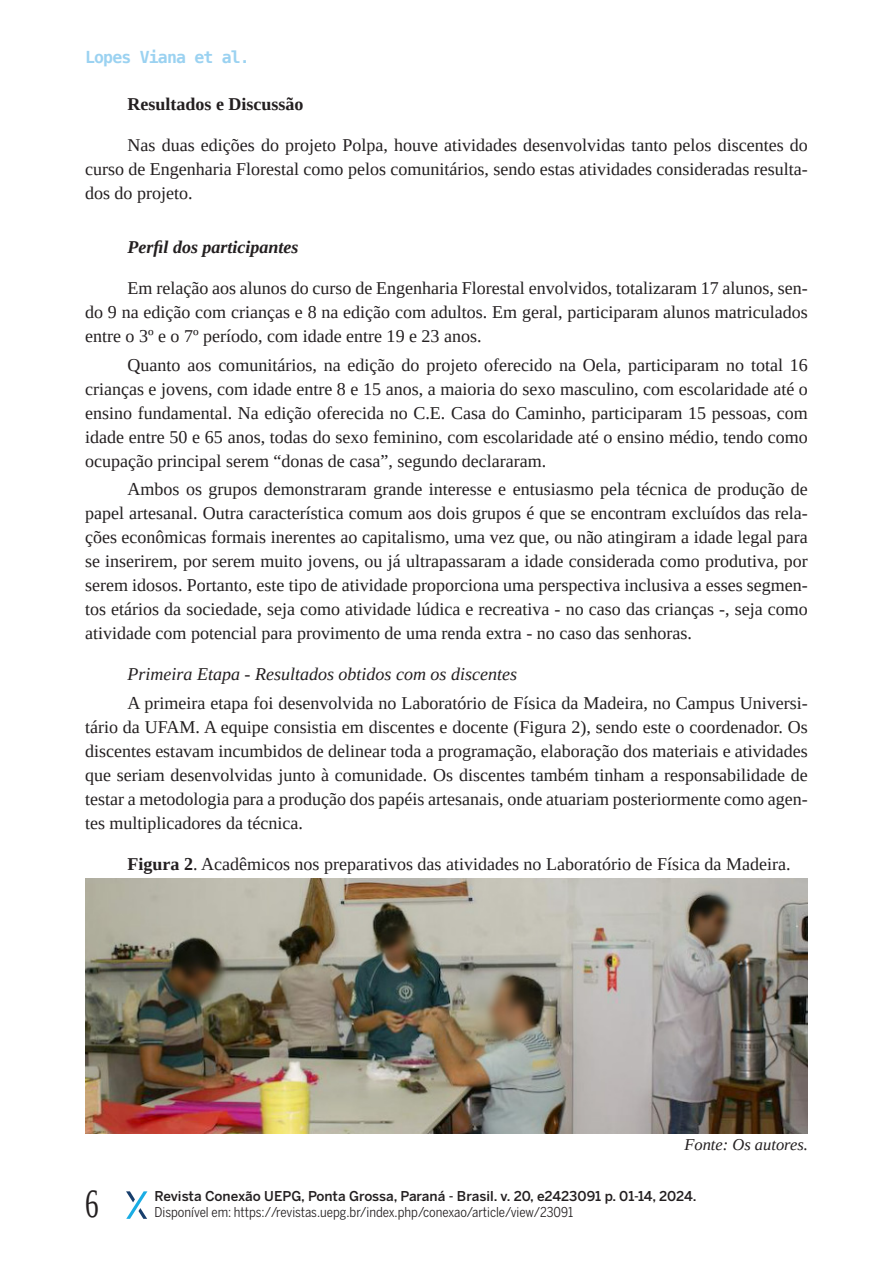
<style>
.page{position:relative;width:893px;height:1263px;background:#fff}
.page>*{position:absolute;margin:0;border:0;box-sizing:border-box;transform-origin:0 0}
.t1{font:39.9px "Liberation Serif";color:#231f20;scale:.68 1}
.TEXTO_ARTIGO{font:18px/24px "Liberation Serif";color:#231f20;text-align:justify}
.TEXTO_ARTIGO-2{font:italic 18px "Liberation Serif";color:#231f20}
.INTERTITULO{font:italic 700 18px "Liberation Serif";color:#231f20}
.INTERTITULO-2{font:700 18px "Liberation Serif";color:#231f20}
.FONTE{font:italic 16.5px "Liberation Serif";color:#231f20}
.t2{font:700 16.5px "DejaVu Sans Mono";letter-spacing:-.05em;color:#9bd2f1}
.t3{font:13.5px "Benton Sans Cond";color:#231f20}
.t4{font:500 13.5px "Benton Sans";color:#231f20}
.s1{font-weight:700}
</style>
<div class="page">
<svg style="left:126px;top:1191px;width:21px;height:28px"></svg>
<img style="left:85px;top:878px;width:723px;height:256px">
<p class="t2" style="left:85px;top:45px;width:166px">Lopes Viana et al.</p>
<p class="INTERTITULO-2" style="left:128px;top:92px;width:178px">Resultados e Discussão</p>
<p class="TEXTO_ARTIGO" style="left:85px;top:133px;width:724px;text-indent:43px">Nas duas edições do projeto Polpa, houve atividades desenvolvidas tanto pelos discentes do curso de Engenharia Florestal como pelos comunitários, sendo estas atividades consideradas resulta&shy;dos do projeto.</p>
<p class="INTERTITULO" style="left:128px;top:236px;width:173px">Perfil dos participantes</p>
<p class="TEXTO_ARTIGO" style="left:85px;top:276px;width:724px;text-indent:43px">Em relação aos alunos do curso de Engenharia Florestal envolvidos, totalizaram 17 alunos, sen&shy;do 9 na edição com crianças e 8 na edição com adultos. Em geral, participaram alunos matriculados entre o 3º e o 7º período, com idade entre 19 e 23 anos.</p>
<p class="TEXTO_ARTIGO" style="left:85px;top:352px;width:724px;text-indent:43px">Quanto aos comunitários, na edição do projeto oferecido na Oela, participaram no total 16 crianças e jovens, com idade entre 8 e 15 anos, a maioria do sexo masculino, com escolaridade até o ensino fundamental. Na edição oferecida no C.E. Casa do Caminho, participaram 15 pessoas, com idade entre 50 e 65 anos, todas do sexo feminino, com escolaridade até o ensino médio, tendo como ocupação principal serem “donas de casa”, segundo declararam.</p>
<p class="TEXTO_ARTIGO" style="left:85px;top:477px;width:724px;text-indent:43px">Ambos os grupos demonstraram grande interesse e entusiasmo pela técnica de produção de papel artesanal. Outra característica comum aos dois grupos é que se encontram excluídos das rela&shy;ções econômicas formais inerentes ao capitalismo, uma vez que, ou não atingiram a idade legal para se inserirem, por serem muito jovens, ou já ultrapassaram a idade considerada como produtiva, por serem idosos. Portanto, este tipo de atividade proporciona uma perspectiva inclusiva a esses segmen&shy;tos etários da sociedade, seja como atividade lúdica e recreativa - no caso das crianças -, seja como atividade com potencial para provimento de uma renda extra - no caso das senhoras.</p>
<p class="TEXTO_ARTIGO-2" style="left:128px;top:663px;width:391px">Primeira Etapa - Resultados obtidos com os discentes</p>
<p class="TEXTO_ARTIGO" style="left:85px;top:690px;width:724px;text-indent:43px">A primeira etapa foi desenvolvida no Laboratório de Física da Madeira, no Campus Universi&shy;tário da UFAM. A equipe consistia em discentes e docente (Figura 2), sendo este o coordenador. Os discentes estavam incumbidos de delinear toda a programação, elaboração dos materiais e atividades que seriam desenvolvidas junto à comunidade. Os discentes também tinham a responsabilidade de testar a metodologia para a produção dos papéis artesanais, onde atuariam posteriormente como agen&shy;tes multiplicadores da técnica.</p>
<p class="TEXTO_ARTIGO" style="left:128px;top:852px;width:664px"><span class="s1">Figura 2</span>. Acadêmicos nos preparativos das atividades no Laboratório de Física da Madeira.</p>
<h1 class="t1" style="left:85px;top:1178px;width:21px">6</h1>
<p class="FONTE" style="left:684px;top:1133px;width:125px">Fonte: Os autores.</p>
<p class="t4" style="left:155px;top:1188px;width:543px">Revista Conexão UEPG, Ponta Grossa, Paraná - Brasil. v. 20, e2423091 p. 01-14, 2024.</p>
<p class="t3" style="left:155px;top:1205px;width:420px">Disponível em: https://revistas.uepg.br/index.php/conexao/article/view/23091</p>
</div>
